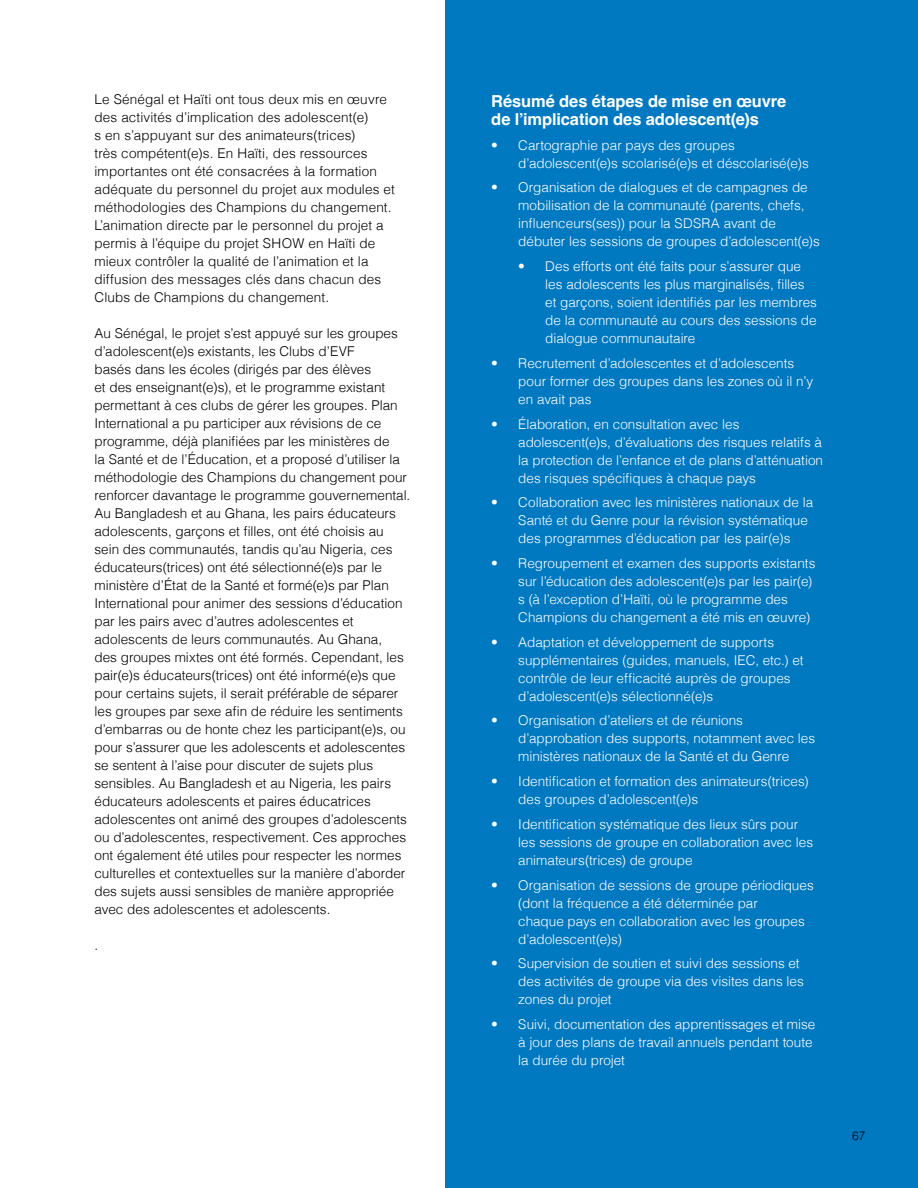
<style>
.page{position:relative;width:918px;height:1188px;background:#fff}
.page>*{position:absolute;margin:0;border:0;box-sizing:border-box;transform-origin:0 0}
.t1{font:700 16.5px/18px "Helvetica";letter-spacing:-.005em;color:#fff}
.t2{font:300 13.5px/18px "Helvetica";color:#000}
.t3{font:300 13.5px/18px "Helvetica";color:#fff}
.t4{font:300 12px "Helvetica";color:#000}
</style>
<div class="page">
<div style="left:446px;top:0;width:472px;height:1188px;background:#0079c1"></div>
<p class="t2" style="left:94px;top:89px;width:302px">Le Sénégal et Haïti ont tous deux mis en œuvre des activités d’implication des adolescent(e)<br>s en s’appuyant sur des animateurs(trices)<br>très compétent(e)s. En Haïti, des ressources importantes ont été consacrées à la formation adéquate du personnel du projet aux modules et méthodologies des Champions du changement.<br>L’animation directe par le personnel du projet a permis à l’équipe du projet SHOW en Haïti de mieux contrôler la qualité de l’animation et la diffusion des messages clés dans chacun des Clubs de Champions du changement.</p>
<p class="t2" style="left:94px;top:323px;width:317px">Au Sénégal, le projet s’est appuyé sur les groupes d’adolescent(e)s existants, les Clubs d’EVF<br>basés dans les écoles (dirigés par des élèves<br>et des enseignant(e)s), et le programme existant permettant à ces clubs de gérer les groupes. Plan International a pu participer aux révisions de ce programme, déjà planifiées par les ministères de<br>la Santé et de l’Éducation, et a proposé d’utiliser la méthodologie des Champions du changement pour renforcer davantage le programme gouvernemental.<br>Au Bangladesh et au Ghana, les pairs éducateurs adolescents, garçons et filles, ont été choisis au sein des communautés, tandis qu’au Nigeria, ces éducateurs(trices) ont été sélectionné(e)s par le ministère d’État de la Santé et formé(e)s par Plan International pour animer des sessions d’éducation par les pairs avec d’autres adolescentes et adolescents de leurs communautés. Au Ghana,<br>des groupes mixtes ont été formés. Cependant, les pair(e)s éducateurs(trices) ont été informé(e)s que pour certains sujets, il serait préférable de séparer les groupes par sexe afin de réduire les sentiments d’embarras ou de honte chez les participant(e)s, ou pour s’assurer que les adolescents et adolescentes se sentent à l’aise pour discuter de sujets plus sensibles. Au Bangladesh et au Nigeria, les pairs éducateurs adolescents et paires éducatrices adolescentes ont animé des groupes d’adolescents ou d’adolescentes, respectivement. Ces approches ont également été utiles pour respecter les normes culturelles et contextuelles sur la manière d’aborder des sujets aussi sensibles de manière appropriée avec des adolescentes et adolescents.</p>
<p class="t2" style="left:94px;top:935px;width:5px">.</p>
<p class="t1" style="left:491px;top:94px;width:297px">Résumé des étapes de mise en œuvre de l’implication des adolescent(e)s</p>
<p class="t3" style="left:518px;top:135px;width:292px;text-indent:-27px">• Cartographie par pays des groupes d’adolescent(e)s scolarisé(e)s et déscolarisé(e)s</p>
<p class="t3" style="left:518px;top:178px;width:303px;text-indent:-27px">• Organisation de dialogues et de campagnes de mobilisation de la communauté (parents, chefs, influenceurs(ses)) pour la SDSRA avant de débuter les sessions de groupes d’adolescent(e)s</p>
<p class="t3" style="left:545px;top:256px;width:273px;text-indent:-27px">• Des efforts ont été faits pour s’assurer que les adolescents les plus marginalisés, filles et garçons, soient identifiés par les membres de la communauté au cours des sessions de dialogue communautaire</p>
<p class="t3" style="left:518px;top:353px;width:296px;text-indent:-27px">• Recrutement d’adolescentes et d’adolescents pour former des groupes dans les zones où il n’y en avait pas</p>
<p class="t3" style="left:518px;top:414px;width:306px;text-indent:-27px">• Élaboration, en consultation avec les adolescent(e)s, d’évaluations des risques relatifs à la protection de l’enfance et de plans d’atténuation des risques spécifiques à chaque pays</p>
<p class="t3" style="left:518px;top:493px;width:296px;text-indent:-27px">• Collaboration avec les ministères nationaux de la<br>Santé et du Genre pour la révision systématique des programmes d’éducation par les pair(e)s</p>
<p class="t3" style="left:518px;top:553px;width:299px;text-indent:-27px">• Regroupement et examen des supports existants sur l’éducation des adolescent(e)s par les pair(e) s (à l’exception d’Haïti, où le programme des Champions du changement a été mis en œuvre)</p>
<p class="t3" style="left:518px;top:632px;width:287px;text-indent:-27px">• Adaptation et développement de supports supplémentaires (guides, manuels, IEC, etc.) et contrôle de leur efficacité auprès de groupes d’adolescent(e)s sélectionné(e)s</p>
<p class="t3" style="left:518px;top:711px;width:298px;text-indent:-27px">• Organisation d’ateliers et de réunions d’approbation des supports, notamment avec les ministères nationaux de la Santé et du Genre</p>
<p class="t3" style="left:518px;top:771px;width:292px;text-indent:-27px">• Identification et formation des animateurs(trices) des groupes d’adolescent(e)s</p>
<p class="t3" style="left:518px;top:814px;width:296px;text-indent:-27px">• Identification systématique des lieux sûrs pour les sessions de groupe en collaboration avec les animateurs(trices) de groupe</p>
<p class="t3" style="left:518px;top:875px;width:297px;text-indent:-27px">• Organisation de sessions de groupe périodiques (dont la fréquence a été déterminée par<br>chaque pays en collaboration avec les groupes d’adolescent(e)s)</p>
<p class="t3" style="left:518px;top:954px;width:287px;text-indent:-27px">• Supervision de soutien et suivi des sessions et des activités de groupe via des visites dans les zones du projet</p>
<p class="t3" style="left:518px;top:1014px;width:298px;text-indent:-27px">• Suivi, documentation des apprentissages et mise à jour des plans de travail annuels pendant toute la durée du projet</p>
<p class="t4" style="left:852px;top:1126px;width:15px">67</p>
</div>
